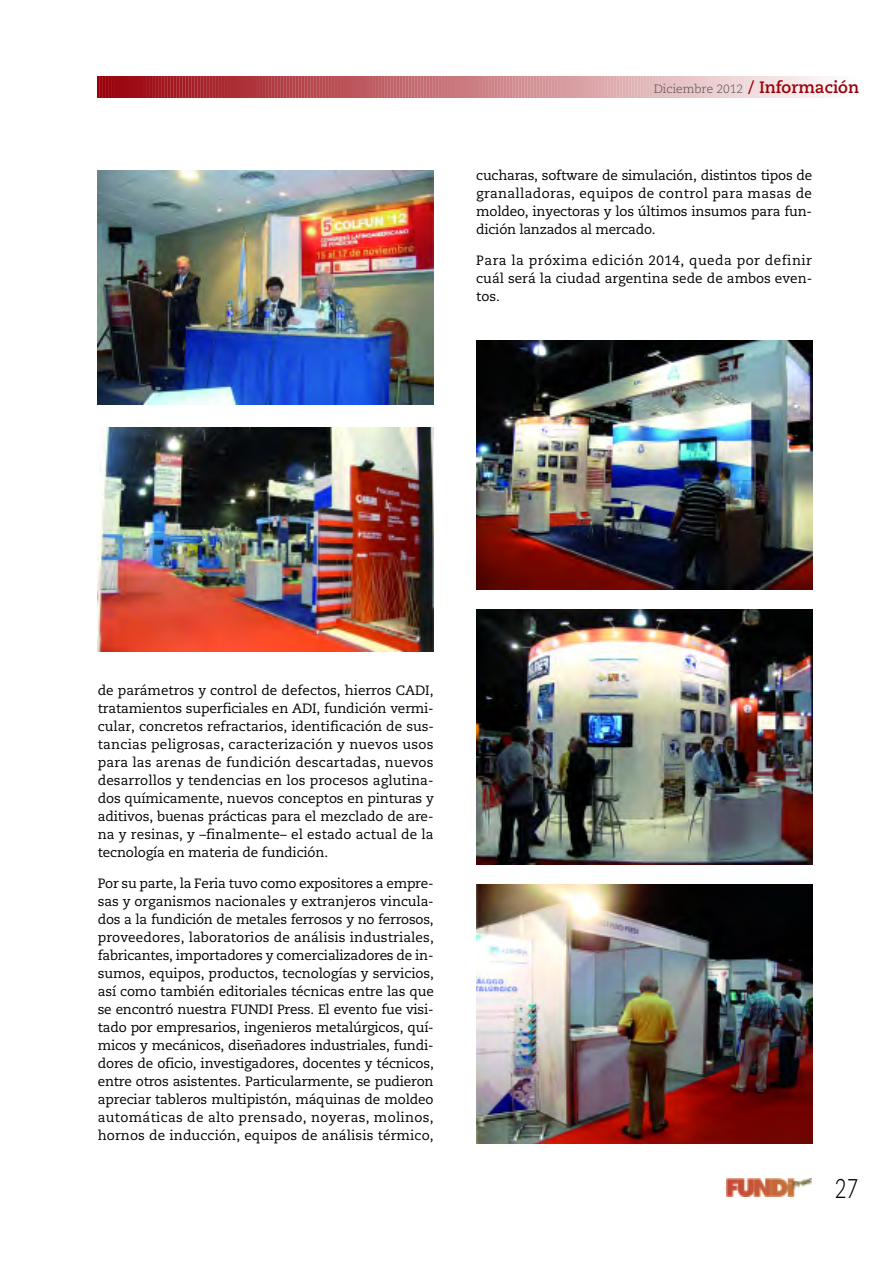
<style>
.page{position:relative;width:893px;height:1263px;background:#fff}
.page>*{position:absolute;margin:0;border:0;box-sizing:border-box;transform-origin:0 0}
.t1{font:300 27px "Caecilia";color:#000;scale:.8 1}
.t2{font:13.5px/18px "Caecilia";color:#000;text-align:justify}
.t3{font:300 12px "Caecilia";color:#4d4d4d}
.s1{font-weight:700;font-size:16.5px;color:#990009}
</style>
<div class="page">
<svg style="left:98px;top:77px;width:729px;height:21px;background:#cb7e83"></svg>
<img style="left:726px;top:1178px;width:85px;height:18px">
<img style="left:98px;top:170px;width:336px;height:234px">
<img style="left:98px;top:428px;width:336px;height:223px">
<img style="left:476px;top:341px;width:336px;height:248px">
<img style="left:476px;top:609px;width:336px;height:256px">
<img style="left:476px;top:885px;width:336px;height:259px">
<p class="t3" style="left:654px;top:84px;width:207px">Diciembre 2012 <span class="s1">/ Información</span></p>
<p class="t2" style="left:476px;top:168px;width:338px">cucharas, software de simulación, distintos tipos de granalladoras, equipos de control para masas de moldeo, inyectoras y los últimos insumos para fun&shy;dición lanzados al mercado.</p>
<p class="t2" style="left:476px;top:253px;width:337px">Para la próxima edición 2014, queda por definir cuál será la ciudad argentina sede de ambos even&shy;tos.</p>
<p class="t2" style="left:98px;top:682px;width:338px">de parámetros y control de defectos, hierros CADI, tratamientos superficiales en ADI, fundición vermi&shy;cular, concretos refractarios, identificación de sus&shy;tancias peligrosas, caracterización y nuevos usos para las arenas de fundición descartadas, nuevos desarrollos y tendencias en los procesos aglutina&shy;dos químicamente, nuevos conceptos en pinturas y aditivos, buenas prácticas para el mezclado de are&shy;na y resinas, y –finalmente– el estado actual de la tecnología en materia de fundición.</p>
<p class="t2" style="left:98px;top:875px;width:338px">Por su parte, la Feria tuvo como expositores a empre&shy;sas y organismos nacionales y extranjeros vincula&shy;dos a la fundición de metales ferrosos y no ferrosos, proveedores, laboratorios de análisis industriales, fabricantes, importadores y comercializadores de in&shy;sumos, equipos, productos, tecnologías y servicios, así como también editoriales técnicas entre las que se encontró nuestra FUNDI Press. El evento fue visi&shy;tado por empresarios, ingenieros metalúrgicos, quí&shy;micos y mecánicos, diseñadores industriales, fundi&shy;dores de oficio, investigadores, docentes y técnicos, entre otros asistentes. Particularmente, se pudieron apreciar tableros multipistón, máquinas de moldeo automáticas de alto prensado, noyeras, molinos, hornos de inducción, equipos de análisis térmico,</p>
<p class="t1" style="left:835px;top:1177px;width:32px">27</p>
</div>
